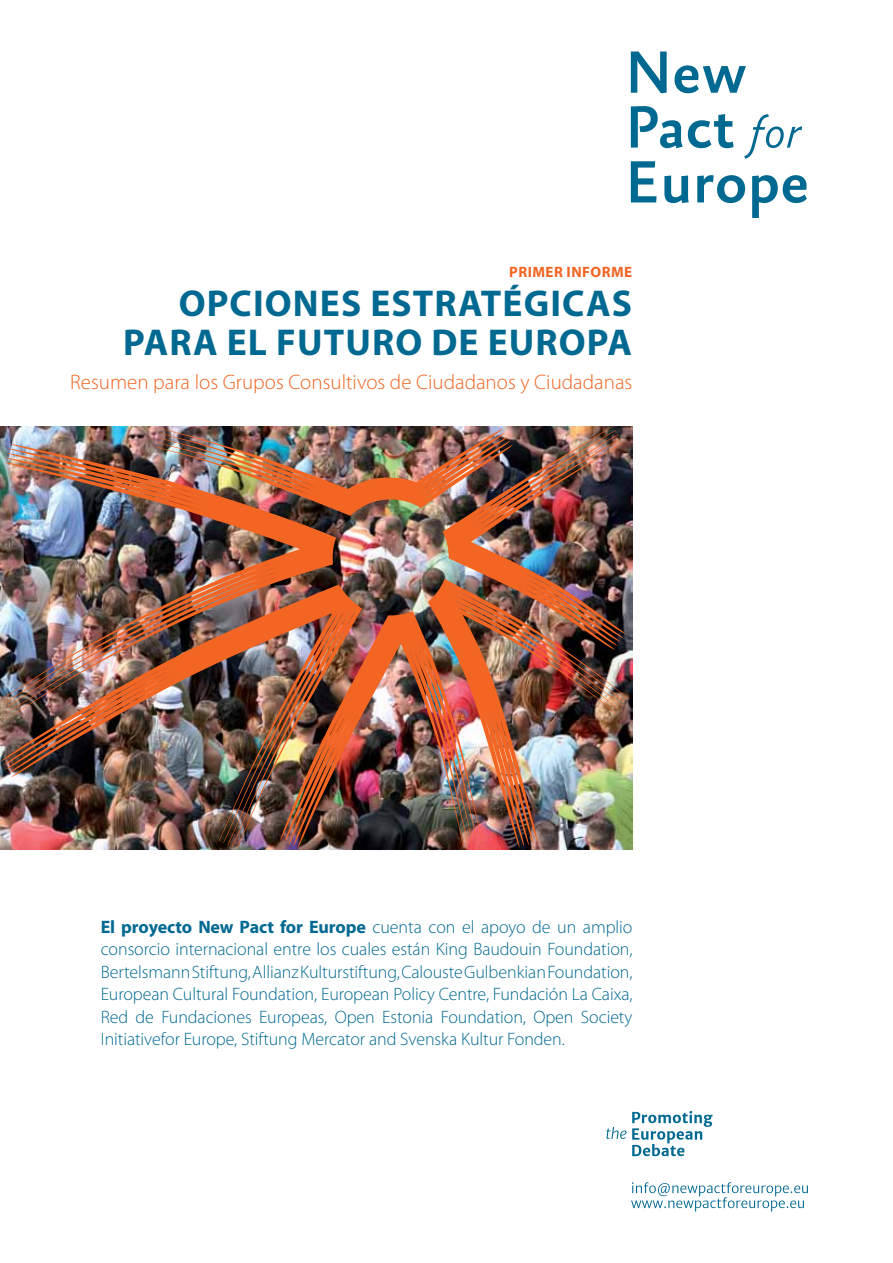
<style>
.page{position:relative;width:893px;height:1263px;background:#fff}
.page>*{position:absolute;margin:0;border:0;box-sizing:border-box;transform-origin:0 0}
.t1{font:700 37.5px/39px "Myriad Pro";letter-spacing:.03em;color:#006991;text-align:right}
.t2{font:300 21px "Myriad Pro";color:#f26522}
.t3{font:300 18px/22.5px "Myriad Pro";letter-spacing:-.005em;color:#006991;text-align:justify}
.t4{font:700 15px "Myriad Pro";letter-spacing:.03em;color:#f26522}
.s1{font-weight:700}
</style>
<div class="page">
<img style="left:0;top:426px;width:632px;height:423px">
<img style="left:362px;top:650px;width:120px;height:198px">
<img style="left:428px;top:579px;width:200px;height:268px">
<img style="left:156px;top:426px;width:470px;height:224px">
<img style="left:3px;top:443px;width:333px;height:142px">
<img style="left:1px;top:585px;width:361px;height:264px">
<svg style="left:631px;top:52px;width:36px;height:41px"></svg>
<svg style="left:674px;top:65px;width:72px;height:28px"></svg>
<svg style="left:631px;top:106px;width:103px;height:42px"></svg>
<svg style="left:744px;top:114px;width:58px;height:45px"></svg>
<svg style="left:631px;top:161px;width:26px;height:41px"></svg>
<svg style="left:664px;top:176px;width:25px;height:27px"></svg>
<svg style="left:697px;top:175px;width:48px;height:28px"></svg>
<svg style="left:752px;top:175px;width:55px;height:43px"></svg>
<svg style="left:632px;top:1111px;width:80px;height:45px"></svg>
<svg style="left:606px;top:1127px;width:20px;height:12px"></svg>
<svg style="left:631px;top:1182px;width:177px;height:29px"></svg>
<p class="t4" style="left:509px;top:262px;width:124px">PRIMER INFORME</p>
<h1 class="t1" style="left:123px;top:283px;width:510px">OPCIONES ESTRATÉGICAS<br>PARA EL FUTURO DE EUROPA</h1>
<p class="t2" style="left:70px;top:370px;width:564px">Resumen para los Grupos Consultivos de Ciudadanos y Ciudadanas</p>
<p class="t3" style="left:101px;top:915px;width:533px"><span class="s1">EL PROYECTO NEW PACT FOR EUROPE</span> cuenta con el apoyo de un amplio consorcio internacional entre los cuales están King Baudouin Foundation, Bertelsmann Stiftung, Allianz Kulturstiftung, Calouste Gulbenkian Foundation, European Cultural Foundation, European Policy Centre, Fundación La Caixa, Red de Fundaciones Europeas, Open Estonia Foundation, Open Society Initiativefor Europe, Stiftung Mercator and Svenska Kultur Fonden.</p>
</div>
